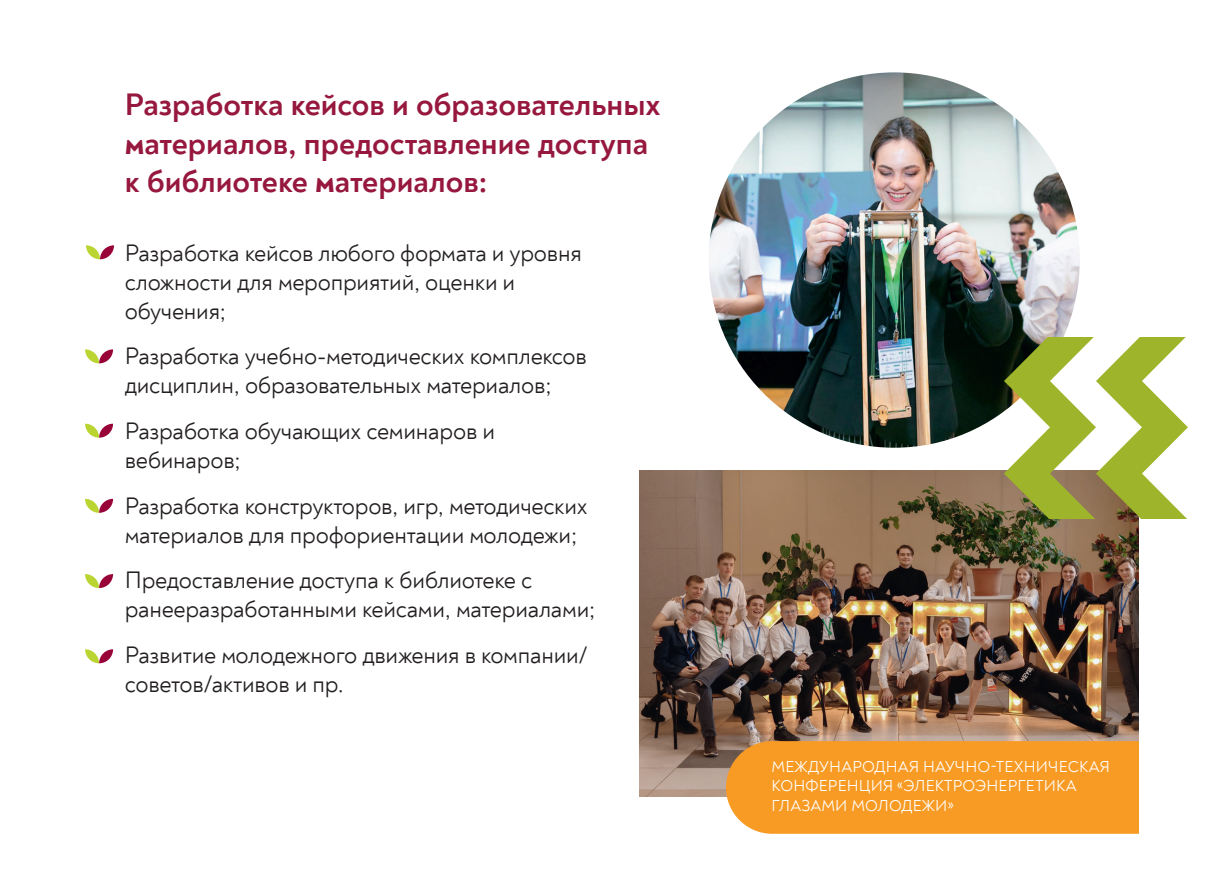
<style>
.page{position:relative;width:1208px;height:874px;background:#fff}
.page>*{position:absolute;margin:0;border:0;box-sizing:border-box;transform-origin:0 0}
.t1{font:700 32px/38.4px "Noah";color:#97183e}
.t2{font:24px/28.8px "Noah";letter-spacing:-.01em;color:#231f20}
.t3{font:16px/19.2px "Noah";letter-spacing:.01em;color:#fff}
</style>
<div class="page">
<svg style="left:86px;top:245px;width:28px;height:14px"></svg>
<svg style="left:85px;top:498px;width:28px;height:14px"></svg>
<svg style="left:85px;top:574px;width:28px;height:13px"></svg>
<svg style="left:85px;top:349px;width:28px;height:14px"></svg>
<svg style="left:85px;top:423px;width:28px;height:14px"></svg>
<svg style="left:85px;top:649px;width:28px;height:14px"></svg>
<img style="left:639px;top:470px;width:499px;height:326px">
<div style="left:726px;top:740px;width:413px;height:93px;background:#f89b24"></div>
<img style="left:709px;top:72px;width:370px;height:375px">
<svg style="left:1004px;top:337px;width:184px;height:181px"></svg>
<h1 class="t1" style="left:125px;top:85px;width:537px">Разработка кейсов и образовательных материалов, предоставление доступа к библиотеке материалов:</h1>
<p class="t2" style="left:125px;top:238px;width:458px">Разработка кейсов любого формата и уровня сложности для мероприятий, оценки и обучения;</p>
<p class="t2" style="left:125px;top:342px;width:464px">Разработка учебно-методических комплексов дисциплин, образовательных материалов;</p>
<p class="t2" style="left:125px;top:416px;width:372px">Разработка обучающих семинаров и вебинаров;</p>
<p class="t2" style="left:125px;top:491px;width:464px">Разработка конструкторов, игр, методических материалов для профориентации молодежи;</p>
<p class="t2" style="left:125px;top:566px;width:472px">Предоставление доступа к библиотеке с ранееразработанными кейсами, материалами;</p>
<p class="t2" style="left:125px;top:640px;width:465px">Развитие молодежного движения в компании/ советов/активов и пр.</p>
<p class="t3" style="left:771px;top:757px;width:340px">МЕЖДУНАРОДНАЯ НАУЧНО-ТЕХНИЧЕСКАЯ<br>КОНФЕРЕНЦИЯ «ЭЛЕКТРОЭНЕРГЕТИКА<br>ГЛАЗАМИ МОЛОДЕЖИ»</p>
</div>
